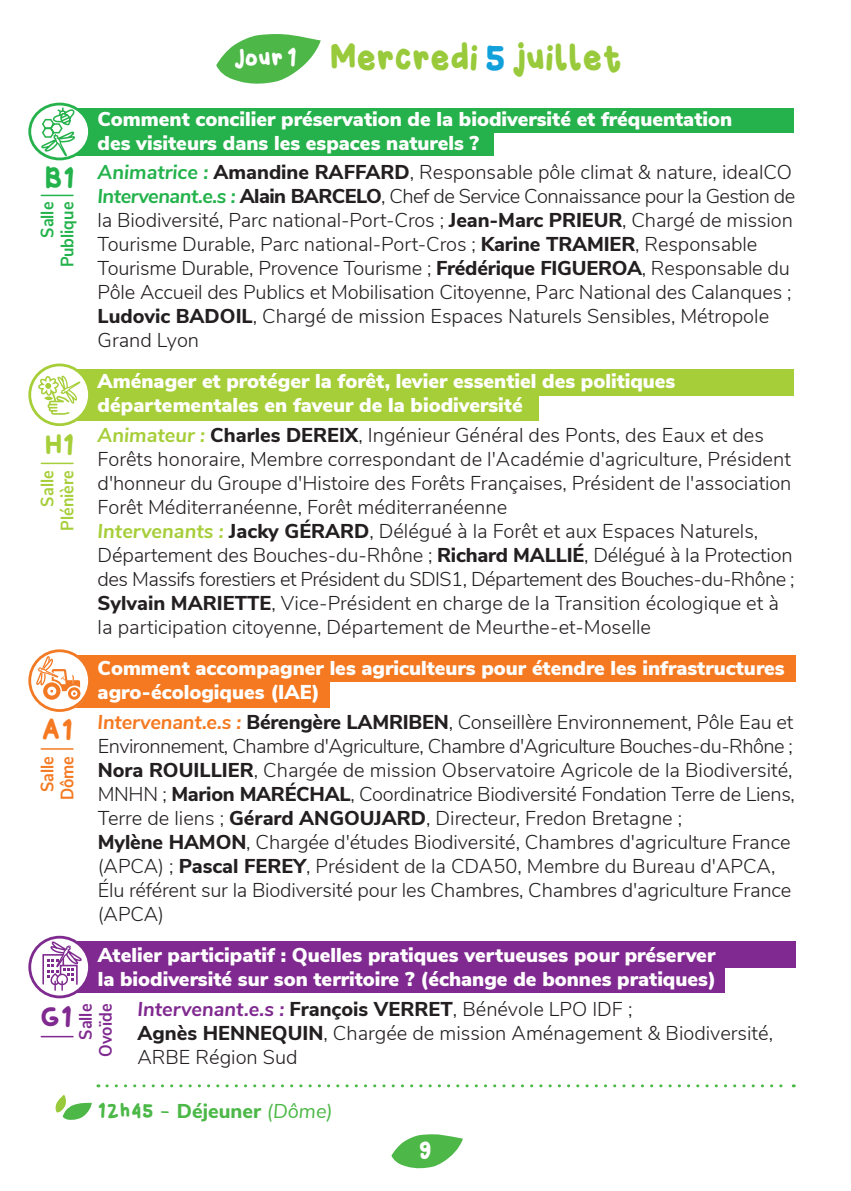
<style>
.page{position:relative;width:851px;height:1191px;background:#fff}
.page>*{position:absolute;margin:0;border:0;box-sizing:border-box;transform-origin:0 0}
.t1{font:48px "Winkle";letter-spacing:-.04em;color:#99ca3b}
.t2{font:36px "Winkle";color:#23b24b}
.t3{font:36px "Winkle";color:#a6ce39}
.t4{font:36px "Winkle";color:#f47921}
.t5{font:36px "Winkle";color:#802990}
.t6{font:32px "Winkle";color:#fff}
.t7{font:300 20px/24px "Nunito Sans";letter-spacing:-.005em;color:#231f20}
.t8{font:900 20px/24px "Nunito Sans";color:#fff}
.t9{font:800 20px "Nunito Sans";color:#4cb848}
.t10{font:700 18px/20px "Nunito Sans";color:#23b24b;text-align:right;scale:.9 1}
.t11{font:700 18px/20px "Nunito Sans";color:#a6ce39;text-align:right;scale:.9 1}
.t12{font:700 18px/20px "Nunito Sans";color:#802990;text-align:right;scale:.9 1}
.t13{font:700 18px/20px "Nunito Sans";color:#f47921;text-align:center;scale:.9 1}
.s1{color:#12a0db}
.s2{font-weight:700;font-style:italic;color:#23b24b}
.s3{font-weight:800}
.s4{font-weight:700;font-style:italic;color:#a6ce39}
.s5{font-weight:700;font-style:italic;color:#f47921}
.s6{font-weight:700;font-style:italic;color:#802990}
.s7{font-family:"Winkle";font-weight:400;font-size:26px}
.s8{font-weight:400;font-style:italic}
</style>
<div class="page">
<div style="left:69px;top:108px;width:725px;height:24px;background:#25b14b"></div>
<div style="left:69px;top:131px;width:424px;height:25px;background:#25b14b"></div>
<svg style="left:29px;top:104px;width:60px;height:56px"></svg>
<svg style="left:39px;top:106px;width:39px;height:51px"></svg>
<div style="left:28px;top:103px;width:63px;height:57px;border:3px solid #25b14b;border-radius:50%"></div>
<hr style="left:41px;top:195px;width:32px;height:1px;background:#23b24b">
<div style="left:69px;top:369px;width:725px;height:26px;background:#a6ce39"></div>
<div style="left:69px;top:394px;width:470px;height:27px;background:#a6ce39"></div>
<svg style="left:29px;top:365px;width:60px;height:60px"></svg>
<svg style="left:37px;top:374px;width:44px;height:41px"></svg>
<div style="left:28px;top:363px;width:63px;height:63px;border:3px solid #a6ce39;border-radius:50%"></div>
<hr style="left:41px;top:462px;width:32px;height:2px;background:#a6ce39">
<div style="left:71px;top:655px;width:724px;height:27px;background:#f47921"></div>
<div style="left:71px;top:681px;width:259px;height:27px;background:#f47921"></div>
<svg style="left:28px;top:649px;width:61px;height:63px"></svg>
<hr style="left:41px;top:748px;width:32px;height:1px;background:#f47921">
<div style="left:71px;top:940px;width:724px;height:27px;background:#802990"></div>
<div style="left:71px;top:966px;width:654px;height:27px;background:#802990"></div>
<svg style="left:30px;top:937px;width:60px;height:60px"></svg>
<div style="left:28px;top:935px;width:63px;height:63px;border:3px solid #7e2a8e;border-radius:50%"></div>
<div style="left:42px;top:954px;width:22px;height:31px;border:2px solid #7e2a8e"></div>
<svg style="left:47px;top:939px;width:35px;height:51px"></svg>
<hr style="left:41px;top:1035px;width:32px;height:2px;background:#802990">
<svg style="left:216px;top:34px;width:105px;height:50px"></svg>
<svg style="left:391px;top:1134px;width:72px;height:35px"></svg>
<svg style="left:107px;top:1084px;width:687px;height:3px"></svg>
<svg style="left:56px;top:1094px;width:36px;height:26px"></svg>
<h3 class="t6" style="left:233px;top:39px;width:65px">Jour 1</h3>
<h1 class="t1" style="left:329px;top:31px;width:295px">Mercredi <span class="s1">5</span> juillet</h1>
<p class="t8" style="left:98px;top:106px;width:636px">Comment concilier préservation de la biodiversité et fréquentation des visiteurs dans les espaces naturels ?</p>
<p class="t7" style="left:98px;top:159px;width:699px"><span class="s2">Animatrice :</span> <span class="s3">Amandine RAFFARD</span>, Responsable pôle climat &amp; nature, idealCO <span class="s2">Intervenant.e.s :</span> <span class="s3">Alain BARCELO</span>, Chef de Service Connaissance pour la Gestion de la Biodiversité, Parc national-Port-Cros ; <span class="s3">Jean-Marc PRIEUR</span>, Chargé de mission Tourisme Durable, Parc national-Port-Cros ; <span class="s3">Karine TRAMIER</span>, Responsable Tourisme Durable, Provence Tourisme ; <span class="s3">Frédérique FIGUEROA</span>, Responsable du Pôle Accueil des Publics et Mobilisation Citoyenne, Parc National des Calanques ; <span class="s3">Ludovic BADOIL</span>, Chargé de mission Espaces Naturels Sensibles, Métropole Grand Lyon</p>
<p class="t8" style="left:98px;top:369px;width:579px">Aménager et protéger la forêt, levier essentiel des politiques départementales en faveur de la biodiversité</p>
<p class="t7" style="left:98px;top:422px;width:698px"><span class="s4">Animateur :</span> <span class="s3">Charles DEREIX</span>, Ingénieur Général des Ponts, des Eaux et des Forêts honoraire, Membre correspondant de l'Académie d'agriculture, Président d'honneur du Groupe d'Histoire des Forêts Françaises, Président de l'association Forêt Méditerranéenne, Forêt méditerranéenne<br><span class="s4">Intervenants :</span> <span class="s3">Jacky GÉRARD</span>, Délégué à la Forêt et aux Espaces Naturels, Département des Bouches-du-Rhône ; <span class="s3">Richard MALLIÉ</span>, Délégué à la Protection des Massifs forestiers et Président du SDIS1, Département des Bouches-du-Rhône ; <span class="s3">Sylvain MARIETTE</span>, Vice-Président en charge de la Transition écologique et à la participation citoyenne, Département de Meurthe-et-Moselle</p>
<p class="t8" style="left:98px;top:655px;width:688px">Comment accompagner les agriculteurs pour étendre les infrastructures agro-écologiques (IAE)</p>
<p class="t7" style="left:98px;top:708px;width:698px"><span class="s5">Intervenant.e.s :</span> <span class="s3">Bérengère LAMRIBEN</span>, Conseillère Environnement, Pôle Eau et Environnement, Chambre d'Agriculture, Chambre d'Agriculture Bouches-du-Rhône ; <span class="s3">Nora ROUILLIER</span>, Chargée de mission Observatoire Agricole de la Biodiversité, MNHN ; <span class="s3">Marion MARÉCHAL</span>, Coordinatrice Biodiversité Fondation Terre de Liens, Terre de liens ; <span class="s3">Gérard ANGOUJARD</span>, Directeur, Fredon Bretagne ;<br><span class="s3">Mylène HAMON</span>, Chargée d'études Biodiversité, Chambres d'agriculture France (APCA) ; <span class="s3">Pascal FEREY</span>, Président de la CDA50, Membre du Bureau d'APCA, Élu référent sur la Biodiversité pour les Chambres, Chambres d'agriculture France (APCA)</p>
<p class="t8" style="left:98px;top:942px;width:619px">Atelier participatif : Quelles pratiques vertueuses pour préserver la biodiversité sur son territoire ? (échange de bonnes pratiques)</p>
<p class="t7" style="left:137px;top:995px;width:637px"><span class="s6">Intervenant.e.s :</span> <span class="s3">François VERRET</span>, Bénévole LPO IDF ;<br><span class="s3">Agnès HENNEQUIN</span>, Chargée de mission Aménagement &amp; Biodiversité,<br>ARBE Région Sud</p>
<p class="t9" style="left:98px;top:1096px;width:236px"><span class="s7">12h45 -</span> Déjeuner <span class="s8">(Dôme)</span></p>
<h2 class="t2" style="left:44px;top:158px;width:32px">B1</h2>
<p class="t10" style="left:36px;top:267px;width:74px;rotate:-90deg">Salle<br>Publique</p>
<h2 class="t3" style="left:44px;top:424px;width:32px">H1</h2>
<p class="t11" style="left:36px;top:531px;width:68px;rotate:-90deg">Salle<br>Plénière</p>
<h2 class="t4" style="left:41px;top:709px;width:34px">A1</h2>
<p class="t13" style="left:36px;top:800px;width:51px;rotate:-90deg">Salle<br>Dôme</p>
<h2 class="t5" style="left:40px;top:996px;width:34px">G1</h2>
<p class="t12" style="left:75px;top:1056px;width:60px;rotate:-90deg">Salle<br>Ovoïde</p>
<h3 class="t6" style="left:418px;top:1132px;width:15px">9</h3>
</div>
